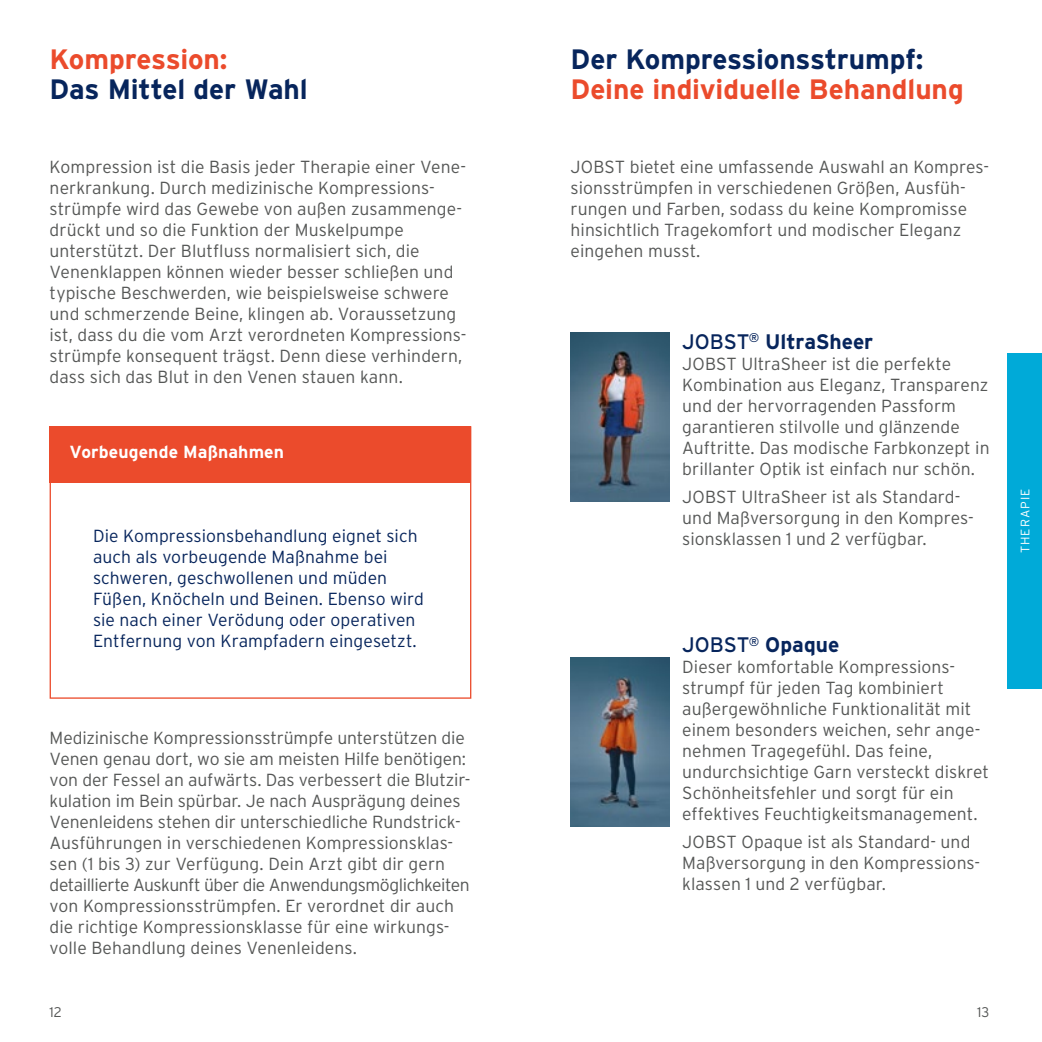
<style>
.page{position:relative;width:1042px;height:1042px;background:#fff}
.page>*{position:absolute;margin:0;border:0;box-sizing:border-box;transform-origin:0 0}
.t1{font:700 28px "Interstate";letter-spacing:-.005em;color:#eb4b2c}
.t2{font:700 28px "Interstate";letter-spacing:-.005em;color:#07255c}
.t3{font:700 21px "Interstate";color:#07255c}
.t4{font:300 17.5px/21px "Interstate";letter-spacing:.005em;color:#555756}
.t5{font:300 17.5px/21px "Interstate";letter-spacing:.005em;color:#07255c}
.t6{font:700 17.5px "Interstate";letter-spacing:.005em;color:#fff}
.t7{font:300 14px "Interstate";color:#555756}
.t8{font:300 12.25px "Interstate";letter-spacing:.09em;color:#fff}
.s1{font-weight:400}
</style>
<div class="page">
<div style="left:50px;top:426px;width:421px;height:273px;background:#fff;border:1px solid #eb4b2c"></div>
<img style="left:570px;top:333px;width:100px;height:169px">
<img style="left:570px;top:658px;width:100px;height:168px">
<div style="left:50px;top:426px;width:421px;height:56px;background:#eb4b2c"></div>
<div style="left:1007px;top:353px;width:35px;height:335px;background:#00aad8"></div>
<h1 class="t1" style="left:50px;top:44px;width:179px">Kompression:</h1>
<h1 class="t2" style="left:50px;top:73px;width:260px">Das Mittel der Wahl</h1>
<p class="t4" style="left:50px;top:156px;width:418px">Kompression ist die Basis jeder Therapie einer Vene&shy;nerkrankung. Durch medizinische Kompressions&shy;strümpfe wird das Gewebe von außen zusammenge&shy;drückt und so die Funktion der Muskelpumpe unterstützt. Der Blutfluss normalisiert sich, die Venenklappen können wieder besser schließen und typische Beschwerden, wie beispielsweise schwere und schmerzende Beine, klingen ab. Voraussetzung ist, dass du die vom Arzt verordneten Kompressions&shy;strümpfe konsequent trägst. Denn diese verhindern, dass sich das Blut in den Venen stauen kann.</p>
<p class="t6" style="left:70px;top:442px;width:216px">Vorbeugende Maßnahmen</p>
<p class="t5" style="left:93px;top:525px;width:332px">Die Kompressionsbehandlung eignet sich auch als vorbeugende Maßnahme bei schweren, geschwollenen und müden Füßen, Knöcheln und Beinen. Ebenso wird sie nach einer Verödung oder operativen Entfernung von Krampfadern eingesetzt.</p>
<p class="t4" style="left:50px;top:727px;width:422px">Medizinische Kompressionsstrümpfe unterstützen die Venen genau dort, wo sie am meisten Hilfe benötigen: von der Fessel an aufwärts. Das verbessert die Blutzir&shy;kulation im Bein spürbar. Je nach Ausprägung deines Venenleidens stehen dir unterschiedliche Rundstrick-Ausführungen in verschiedenen Kompressionsklas&shy;sen (1 bis 3) zur Verfügung. Dein Arzt gibt dir gern detaillierte Auskunft über die Anwendungsmöglichkeiten von Kompressionsstrümpfen. Er verordnet dir auch die richtige Kompressionsklasse für eine wirkungs&shy;volle Behandlung deines Venenleidens.</p>
<h1 class="t2" style="left:570px;top:44px;width:354px">Der Kompressionsstrumpf:</h1>
<h1 class="t1" style="left:570px;top:73px;width:395px">Deine individuelle Behandlung</h1>
<p class="t4" style="left:570px;top:156px;width:420px">JOBST bietet eine umfassende Auswahl an Kompres&shy;sionsstrümpfen in verschiedenen Größen, Ausfüh&shy;rungen und Farben, sodass du keine Kompromisse hinsichtlich Tragekomfort und modischer Eleganz eingehen musst.</p>
<p class="t3" style="left:682px;top:330px;width:192px"><span class="s1">JOBST</span><sup>®</sup> UltraSheer</p>
<p class="t4" style="left:682px;top:353px;width:309px">JOBST UltraSheer ist die perfekte Kombination aus Eleganz, Transparenz und der hervorragenden Passform garantieren stilvolle und glänzende Auftritte. Das modische Farbkonzept in brillanter Optik ist einfach nur schön.</p>
<p class="t4" style="left:682px;top:486px;width:291px">JOBST UltraSheer ist als Standard&shy;und Maßversorgung in den Kompres&shy;sionsklassen 1 und 2 verfügbar.</p>
<p class="t3" style="left:682px;top:633px;width:159px"><span class="s1">JOBST</span><sup>®</sup> Opaque</p>
<p class="t4" style="left:682px;top:656px;width:308px">Dieser komfortable Kompressions&shy;strumpf für jeden Tag kombiniert außergewöhnliche Funktionalität mit einem besonders weichen, sehr ange&shy;nehmen Tragegefühl. Das feine, undurchsichtige Garn versteckt diskret Schönheitsfehler und sorgt für ein effektives Feuchtigkeitsmanagement.</p>
<p class="t4" style="left:682px;top:831px;width:299px">JOBST Opaque ist als Standard- und<br>Maßversorgung in den Kompressions&shy;klassen 1 und 2 verfügbar.</p>
<p class="t7" style="left:50px;top:1004px;width:14px">12</p>
<p class="t7" style="left:977px;top:1004px;width:14px">13</p>
<p class="t8" style="left:1018px;top:553px;width:66px;rotate:-90deg">THERAPIE</p>
</div>
